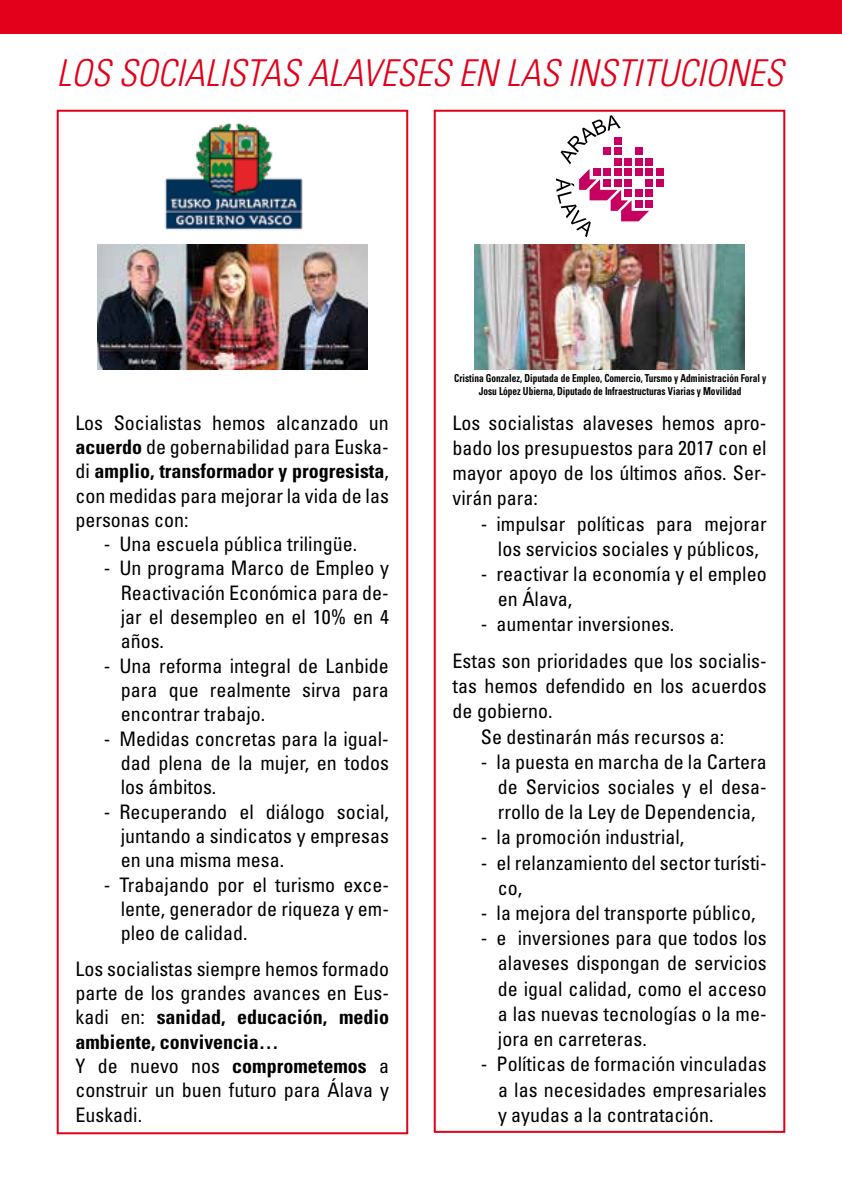
<style>
.page{position:relative;width:842px;height:1191px;background:#fff}
.page>*{position:absolute;margin:0;border:0;box-sizing:border-box;transform-origin:0 0}
.t1{font:italic 300 condensed 37px "Univers LT Std";color:#e2001a}
.t2{font:condensed 20px/24.4px "Univers LT Std";color:#000;text-align:justify}
.t3{font:700 condensed 11px/13.2px "Univers LT Std";color:#000;text-align:center;scale:.85 1}
.s1{font-weight:700}
</style>
<div class="page">
<div style="left:0;top:0;width:842px;height:33px;background:#e2001a"></div>
<div style="left:57px;top:110px;width:351px;height:1024px;border:2px solid #e2001a"></div>
<div style="left:434px;top:110px;width:351px;height:1022px;border:2px solid #e2001a"></div>
<div style="left:646px;top:158px;width:7px;height:7px;background:#c60060"></div>
<div style="left:646px;top:169px;width:7px;height:7px;background:#c60060"></div>
<div style="left:646px;top:179px;width:7px;height:7px;background:#c60060"></div>
<div style="left:646px;top:190px;width:7px;height:7px;background:#c60060"></div>
<div style="left:646px;top:200px;width:7px;height:7px;background:#c60060"></div>
<div style="left:656px;top:169px;width:7px;height:7px;background:#c60060"></div>
<div style="left:656px;top:179px;width:7px;height:7px;background:#c60060"></div>
<svg style="left:556px;top:115px;width:93px;height:122px"></svg>
<img style="left:165px;top:122px;width:138px;height:108px">
<img style="left:97px;top:244px;width:271px;height:126px">
<img style="left:474px;top:244px;width:271px;height:126px">
<h1 class="t1" style="left:57px;top:51px;width:728px">LOS SOCIALISTAS ALAVESES EN LAS INSTITUCIONES</h1>
<p class="t2" style="left:75px;top:410px;width:315px">Los Socialistas hemos alcanzado un <span class="s1">acuerdo</span> de gobernabilidad para Euska&shy;di <span class="s1">amplio, transformador y progresista</span>, con medidas para mejorar la vida de las personas con:</p>
<p class="t2" style="left:104px;top:531px;width:255px">- Una escuela pública trilingüe.</p>
<p class="t2" style="left:121px;top:556px;width:270px;text-indent:-17px">- Un programa Marco de Empleo y Reactivación Económica para de&shy;jar el desempleo en el 10% en 4 años.</p>
<p class="t2" style="left:121px;top:653px;width:270px;text-indent:-17px">- Una reforma integral de Lanbide para que realmente sirva para encontrar trabajo.</p>
<p class="t2" style="left:121px;top:726px;width:270px;text-indent:-17px">- Medidas concretas para la igual&shy;dad plena de la mujer, en todos los ámbitos.</p>
<p class="t2" style="left:121px;top:799px;width:270px;text-indent:-17px">- Recuperando el diálogo social, juntando a sindicatos y empresas en una misma mesa.</p>
<p class="t2" style="left:121px;top:872px;width:270px;text-indent:-17px">- Trabajando por el turismo exce&shy;lente, generador de riqueza y em&shy;pleo de calidad.</p>
<p class="t2" style="left:75px;top:956px;width:315px;text-align:left">Los socialistas siempre hemos formado parte de los grandes avances en Eus&shy;kadi en: <span class="s1">sanidad, educación, medio ambiente, convivencia…<br></span>Y de nuevo nos <span class="s1">comprometemos</span> a construir un buen futuro para Álava y<br>Euskadi.</p>
<p class="t3" style="left:454px;top:371px;width:369px">Cristina Gonzalez, Diputada de Empleo, Comercio, Tursmo y Administración Foral y<br>Josu López Ubierna, Diputado de Infraestructuras Viarias y Movilidad</p>
<p class="t2" style="left:452px;top:410px;width:316px;line-height:25.2px">Los socialistas alaveses hemos apro&shy;bado los presupuestos para 2017 con el mayor apoyo de los últimos años. Ser&shy;virán para:</p>
<p class="t2" style="left:481px;top:510px;width:287px;line-height:25.2px;text-align:center">- impulsar políticas para mejorar los servicios sociales y públicos,</p>
<p class="t2" style="left:498px;top:561px;width:270px;line-height:25.2px;text-indent:-17px">- reactivar la economía y el empleo en Álava,</p>
<p class="t2" style="left:453px;top:605px;width:316px;line-height:36.6px;text-indent:28px">- aumentar inversiones.<br>Estas son prioridades que los socialis-</p>
<p class="t2" style="left:453px;top:673px;width:316px">tas hemos defendido en los acuerdos</p>
<p class="t2" style="left:453px;top:699px;width:101px">de gobierno.</p>
<p class="t2" style="left:481px;top:724px;width:245px">Se destinarán más recursos a:</p>
<p class="t2" style="left:498px;top:749px;width:270px;line-height:25.2px;text-indent:-17px">- la puesta en marcha de la Cartera de Servicios sociales y el desa&shy;rrollo de la Ley de Dependencia,</p>
<p class="t2" style="left:481px;top:825px;width:205px">- la promoción industrial,</p>
<p class="t2" style="left:498px;top:849px;width:270px;line-height:25.2px;text-indent:-17px">- el relanzamiento del sector turísti&shy;co,</p>
<p class="t2" style="left:481px;top:900px;width:276px">- la mejora del transporte público,</p>
<p class="t2" style="left:498px;top:925px;width:270px;line-height:25.2px;text-indent:-17px">- e inversiones para que todos los alaveses dispongan de servicios de igual calidad, como el acceso a las nuevas tecnologías o la me&shy;jora en carreteras.</p>
<p class="t2" style="left:498px;top:1051px;width:270px;line-height:25.2px;text-indent:-17px">- Políticas de formación vinculadas a las necesidades empresariales y ayudas a la contratación.</p>
</div>
